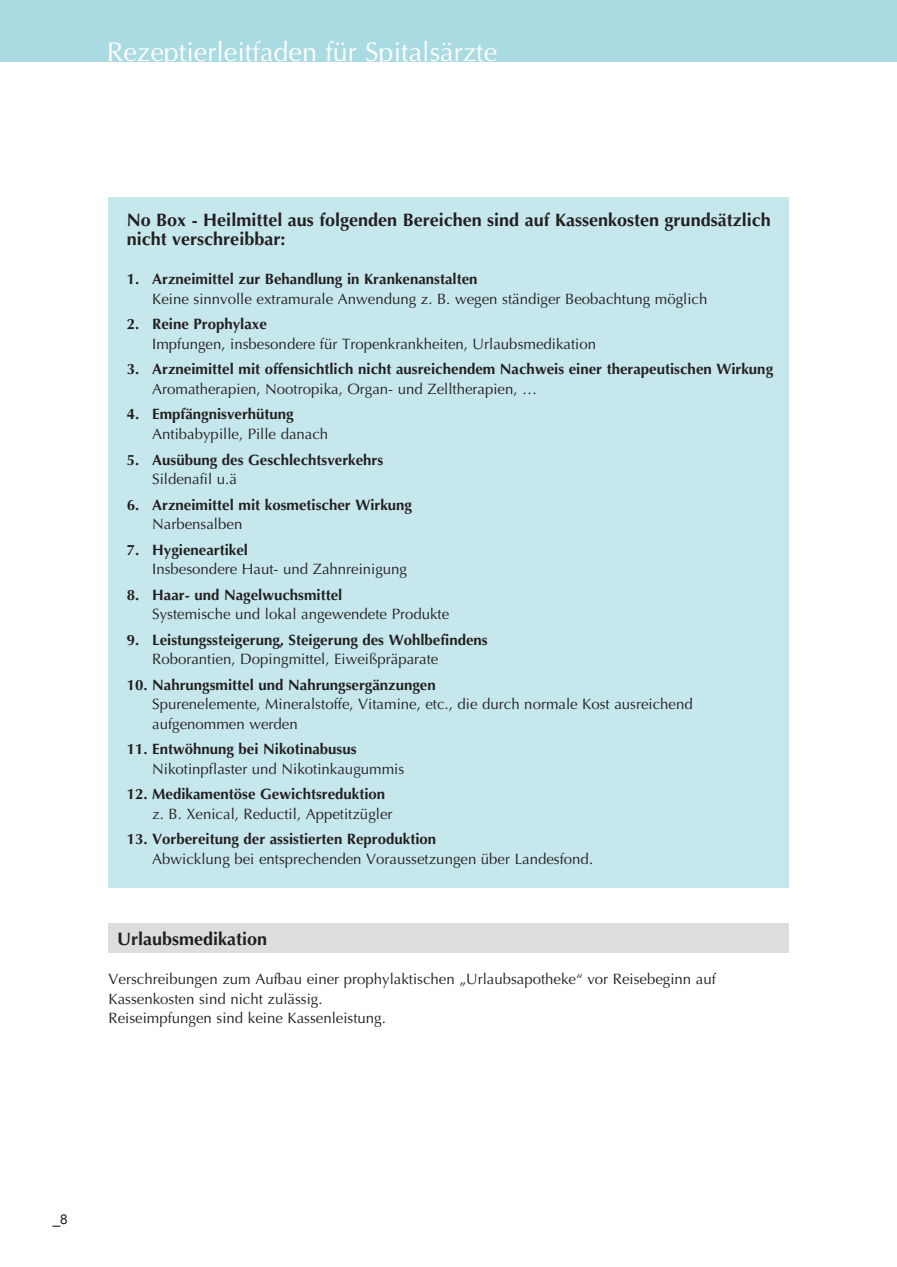
<style>
.page{position:relative;width:897px;height:1267px;background:#fff}
.page>*{position:absolute;margin:0;border:0;box-sizing:border-box;transform-origin:0 0}
.t1{font:27px "Optima LT Std";color:#fff}
.üs2{font:700 18px/19.5px "Optima LT Std";color:#231f20}
.lauftext{font:15px/19.5px "Optima LT Std";color:#231f20}
.lauftext-2{font:700 15px "Optima LT Std";color:#231f20}
.t2{font:13.5px "Arial";color:#231f20}
</style>
<div class="page">
<div style="left:0;top:0;width:895px;height:61px;background:#aadbe3"></div>
<hr style="left:895px;top:0;width:1px;height:61px;background:#aadbe3">
<div style="left:108px;top:923px;width:680px;height:30px;background:#dcdddf"></div>
<div style="left:108px;top:197px;width:681px;height:690px;background:#c6e7ec"></div>
<h1 class="t1" style="left:107px;top:36px;width:392px">Rezeptierleitfaden für Spitalsärzte</h1>
<p class="üs2" style="left:127px;top:210px;width:645px">No Box - Heilmittel aus folgenden Bereichen sind auf Kassenkosten grundsätzlich nicht verschreibbar:</p>
<p class="lauftext-2" style="left:127px;top:270px;width:352px">1. Arzneimittel zur Behandlung in Krankenanstalten</p>
<p class="lauftext" style="left:152px;top:289px;width:556px">Keine sinnvolle extramurale Anwendung z. B. wegen ständiger Beobachtung möglich</p>
<p class="lauftext-2" style="left:127px;top:315px;width:142px">2. Reine Prophylaxe</p>
<p class="lauftext" style="left:152px;top:334px;width:445px">Impfungen, insbesondere für Tropenkrankheiten, Urlaubsmedikation</p>
<p class="lauftext-2" style="left:127px;top:360px;width:648px">3. Arzneimittel mit offensichtlich nicht ausreichendem Nachweis einer therapeutischen Wirkung</p>
<p class="lauftext" style="left:152px;top:379px;width:386px">Aromatherapien, Nootropika, Organ- und Zelltherapien, …</p>
<p class="lauftext-2" style="left:127px;top:405px;width:168px">4. Empfängnisverhütung</p>
<p class="lauftext" style="left:152px;top:424px;width:177px">Antibabypille, Pille danach</p>
<p class="lauftext-2" style="left:127px;top:450px;width:258px">5. Ausübung des Geschlechtsverkehrs</p>
<p class="lauftext" style="left:152px;top:469px;width:86px">Sildenafil u.ä</p>
<p class="lauftext-2" style="left:127px;top:495px;width:287px">6. Arzneimittel mit kosmetischer Wirkung</p>
<p class="lauftext" style="left:152px;top:514px;width:92px">Narbensalben</p>
<p class="lauftext-2" style="left:127px;top:540px;width:123px">7. Hygieneartikel</p>
<p class="lauftext" style="left:152px;top:559px;width:256px">Insbesondere Haut- und Zahnreinigung</p>
<p class="lauftext-2" style="left:127px;top:585px;width:217px">8. Haar- und Nagelwuchsmittel</p>
<p class="lauftext" style="left:152px;top:604px;width:298px">Systemische und lokal angewendete Produkte</p>
<p class="lauftext-2" style="left:127px;top:630px;width:362px">9. Leistungssteigerung, Steigerung des Wohlbefindens</p>
<p class="lauftext" style="left:152px;top:649px;width:287px">Roborantien, Dopingmittel, Eiweißpräparate</p>
<p class="lauftext-2" style="left:127px;top:675px;width:310px">10. Nahrungsmittel und Nahrungsergänzungen</p>
<p class="lauftext" style="left:152px;top:694px;width:542px">Spurenelemente, Mineralstoffe, Vitamine, etc., die durch normale Kost ausreichend</p>
<p class="lauftext" style="left:152px;top:714px;width:147px">aufgenommen werden</p>
<p class="lauftext-2" style="left:127px;top:740px;width:231px">11. Entwöhnung bei Nikotinabusus</p>
<p class="lauftext" style="left:152px;top:759px;width:253px">Nikotinpflaster und Nikotinkaugummis</p>
<p class="lauftext-2" style="left:127px;top:785px;width:260px">12. Medikamentöse Gewichtsreduktion</p>
<p class="lauftext" style="left:152px;top:804px;width:242px">z. B. Xenical, Reductil, Appetitzügler</p>
<p class="lauftext-2" style="left:127px;top:830px;width:311px">13. Vorbereitung der assistierten Reproduktion</p>
<p class="lauftext" style="left:152px;top:849px;width:442px">Abwicklung bei entsprechenden Voraussetzungen über Landesfond.</p>
<p class="üs2" style="left:117px;top:929px;width:152px">Urlaubsmedikation</p>
<p class="lauftext" style="left:108px;top:969px;width:608px">Verschreibungen zum Aufbau einer prophylaktischen „Urlaubsapotheke“ vor Reisebeginn auf<br>Kassenkosten sind nicht zulässig.</p>
<p class="lauftext" style="left:108px;top:1008px;width:279px">Reiseimpfungen sind keine Kassenleistung.</p>
<p class="t2" style="left:53px;top:1210px;width:17px">_8</p>
</div>
